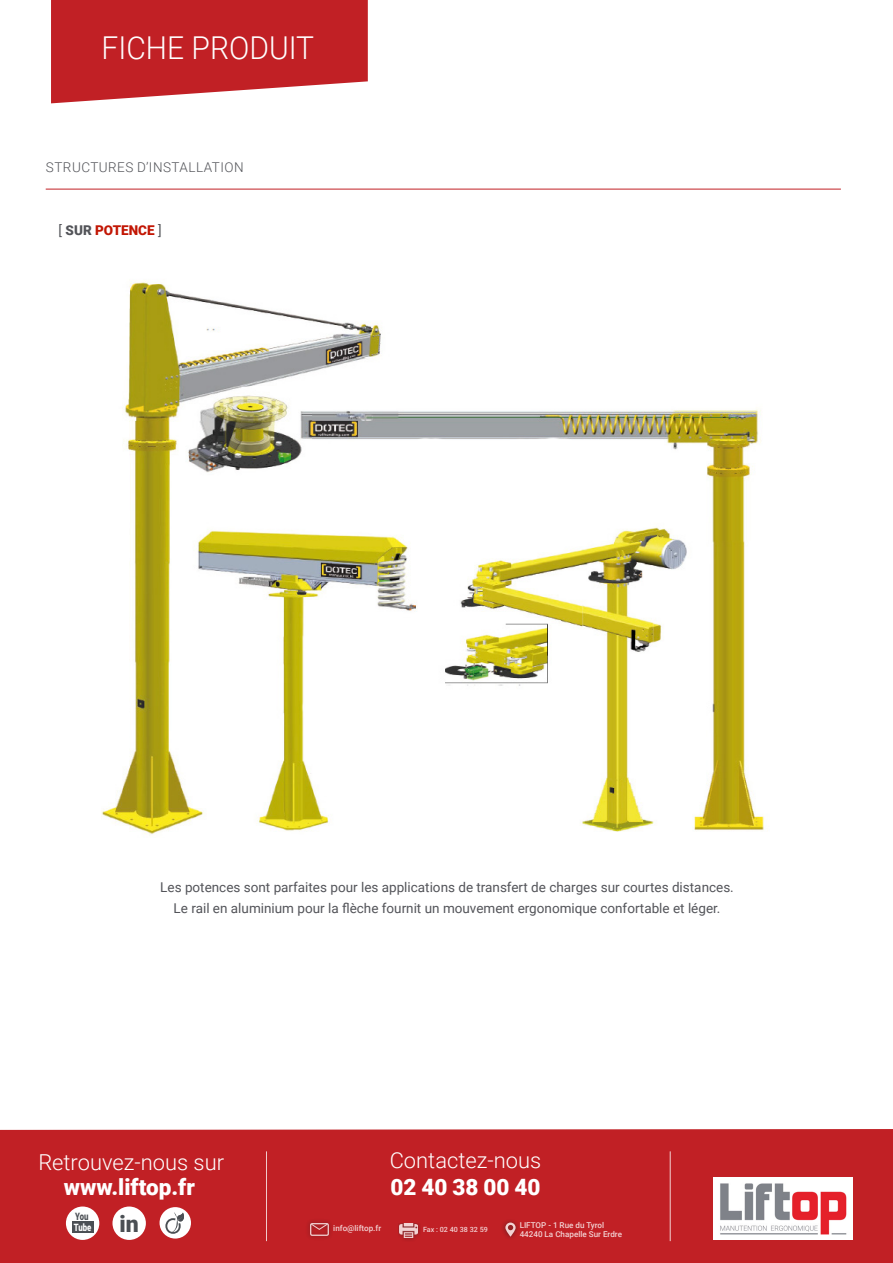
<style>
.page{position:relative;width:893px;height:1263px;background:#fff}
.page>*{position:absolute;margin:0;border:0;box-sizing:border-box;transform-origin:0 0}
.t1{font:45px "Bebas Neue";letter-spacing:.075em;color:#fff}
.t2{font:300 31.5px "Roboto";color:#fff;scale:.95 1}
.t3{font:900 23.1px "Roboto";color:#4b4f54}
.t4{font:900 22.5px "Roboto";color:#fff}
.t5{font:300 21.9px "Roboto";color:#fff}
.texte{font:13.5px "Roboto";color:#535459}
.Titres_options{font:300 13.5px "Roboto";letter-spacing:.035em;color:#535459}
.Texte_liste{font:900 13.5px "Roboto";color:#c21604}
.t6{font:900 10.2px "Roboto";color:#fff;scale:.76 1}
.t7{font:900 10.2px "Roboto";color:#4b4f54;scale:.76 1}
.t8{font:500 8.1px/9.8px "Roboto";color:#fff}
.t9{font:500 7.2px "Roboto";color:#fff}
.s1{font-weight:400;color:#535459}
.s2{color:#535459}
</style>
<div class="page">
<div style="left:0;top:1129px;width:893px;height:134px;background:#c12025"></div>
<svg style="left:51px;top:0;width:317px;height:103px;background:#c7373b"></svg>
<hr style="left:670px;top:1151px;width:1px;height:90px;background:#fff">
<hr style="left:266px;top:1151px;width:1px;height:90px;background:#fff">
<div style="left:399px;top:1223px;width:22px;height:19px;background:#231f20;opacity:.7"></div>
<img style="left:400px;top:1223px;width:17px;height:15px">
<div style="left:305px;top:1218px;width:28px;height:22px;background:#b71f24"></div>
<div style="left:310px;top:1223px;width:19px;height:13px;border:1px solid #fff"></div>
<svg style="left:310px;top:1223px;width:18px;height:7px"></svg>
<div style="left:501px;top:1218px;width:19px;height:22px;background:#231f20;opacity:.7"></div>
<svg style="left:505px;top:1222px;width:11px;height:15px"></svg>
<img style="left:714px;top:1177px;width:139px;height:63px">
<div style="left:66px;top:1206px;width:33px;height:34px;background:#fff;border-radius:50%"></div>
<div style="left:72px;top:1221px;width:22px;height:12px;background:#4b4f54"></div>
<div style="left:112px;top:1206px;width:34px;height:34px;background:#fff;border-radius:50%"></div>
<div style="left:160px;top:1207px;width:31px;height:31px;background:#fff;border-radius:50%"></div>
<svg style="left:165px;top:1212px;width:19px;height:22px"></svg>
<hr style="left:46px;top:189px;width:795px;height:1px;background:#c12025">
<img style="left:102px;top:281px;width:662px;height:554px">
<h2 class="t2" style="left:102px;top:26px;width:225px">FICHE PRODUIT</h2>
<h1 class="t1" style="left:60px;top:31px;width:240px">FICHE PRODUIT</h1>
<p class="Titres_options" style="left:46px;top:157px;width:199px">STRUCTURES D’INSTALLATION</p>
<p class="Texte_liste" style="left:59px;top:221px;width:104px"><span class="s1">[</span> <span class="s2">SUR</span> POTENCE <span class="s1">]</span></p>
<p class="texte" style="left:160px;top:878px;width:575px">Les potences sont parfaites pour les applications de transfert de charges sur courtes distances.</p>
<p class="texte" style="left:174px;top:899px;width:548px">Le rail en aluminium pour la flèche fournit un mouvement ergonomique confortable et léger.</p>
<h3 class="t5" style="left:38px;top:1146px;width:187px">Retrouvez-nous sur</h3>
<h3 class="t5" style="left:390px;top:1144px;width:153px">Contactez-nous</h3>
<h3 class="t4" style="left:64px;top:1171px;width:133px">www.liftop.fr</h3>
<h3 class="t4" style="left:391px;top:1171px;width:151px">02 40 38 00 40</h3>
<p class="t7" style="left:75px;top:1209px;width:19px">You</p>
<p class="t6" style="left:74px;top:1220px;width:25px">Tube</p>
<h3 class="t3" style="left:120px;top:1207px;width:21px">in</h3>
<p class="t8" style="left:333px;top:1223px;width:49px">info@liftop.fr</p>
<p class="t9" style="left:423px;top:1224px;width:66px">Fax : 02 40 38 32 59</p>
<p class="t8" style="left:520px;top:1219px;width:104px">LIFTOP - 1 Rue du Tyrol<br>44240 La Chapelle Sur Erdre</p>
</div>
